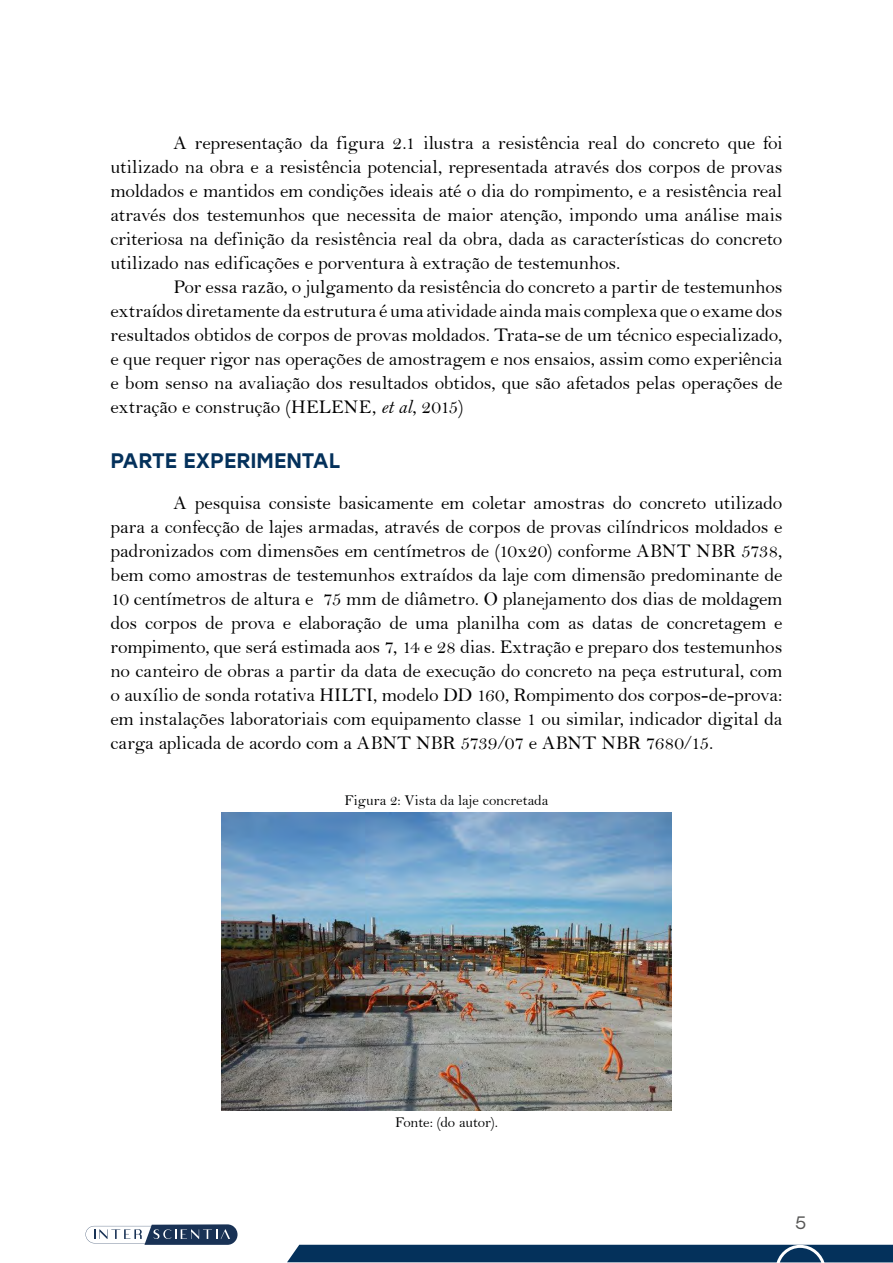
<style>
.page{position:relative;width:893px;height:1263px;background:#fff}
.page>*{position:absolute;margin:0;border:0;box-sizing:border-box;transform-origin:0 0}
.t1{font:500 21px "Stolzl";color:#04315b}
.t2{font:19.5px/24px "Bell";letter-spacing:-.01em;color:#000;text-align:justify}
.t3{font:18px "Stolzl";color:#575756}
.t4{font:15px "Bell";letter-spacing:-.005em;color:#010202}
.s1{font-family:"Bell MT Italic"}
</style>
<div class="page">
<svg style="left:86px;top:1224px;width:152px;height:21px"></svg>
<svg style="left:287px;top:1244px;width:606px;height:19px;background:#1c456b"></svg>
<img style="left:222px;top:812px;width:449px;height:298px">
<p class="t2" style="left:111px;top:131px;width:673px;text-indent:63px">A representação da figura 2.1 ilustra a resistência real do concreto que foi utilizado na obra e a resistência potencial, representada através dos corpos de provas moldados e mantidos em condições ideais até o dia do rompimento, e a resistência real através dos testemunhos que necessita de maior atenção, impondo uma análise mais criteriosa na definição da resistência real da obra, dada as características do concreto utilizado nas edificações e porventura à extração de testemunhos.</p>
<p class="t2" style="left:111px;top:275px;width:673px;text-indent:63px">Por essa razão, o julgamento da resistência do concreto a partir de testemunhos extraídos diretamente da estrutura é uma atividade ainda mais complexa que o exame dos resultados obtidos de corpos de provas moldados. Trata-se de um técnico especializado, e que requer rigor nas operações de amostragem e nos ensaios, assim como experiência e bom senso na avaliação dos resultados obtidos, que são afetados pelas operações de extração e construção (HELENE, <span class="s1">et al</span>, 2015)</p>
<p class="t1" style="left:111px;top:446px;width:231px">PARTE EXPERIMENTAL</p>
<p class="t2" style="left:111px;top:491px;width:673px;text-indent:63px">A pesquisa consiste basicamente em coletar amostras do concreto utilizado para a confecção de lajes armadas, através de corpos de provas cilíndricos moldados e padronizados com dimensões em centímetros de (10x20) conforme ABNT NBR 5738, bem como amostras de testemunhos extraídos da laje com dimensão predominante de 10 centímetros de altura e 75 mm de diâmetro. O planejamento dos dias de moldagem dos corpos de prova e elaboração de uma planilha com as datas de concretagem e rompimento, que será estimada aos 7, 14 e 28 dias. Extração e preparo dos testemunhos no canteiro de obras a partir da data de execução do concreto na peça estrutural, com o auxílio de sonda rotativa HILTI, modelo DD 160, Rompimento dos corpos-de-prova: em instalações laboratoriais com equipamento classe 1 ou similar, indicador digital da carga aplicada de acordo com a ABNT NBR 5739/07 e ABNT NBR 7680/15.</p>
<p class="t4" style="left:345px;top:791px;width:205px">Figura 2: Vista da laje concretada</p>
<p class="t4" style="left:395px;top:1113px;width:104px">Fonte: (do autor).</p>
<p class="t3" style="left:795px;top:1210px;width:13px">5</p>
</div>
